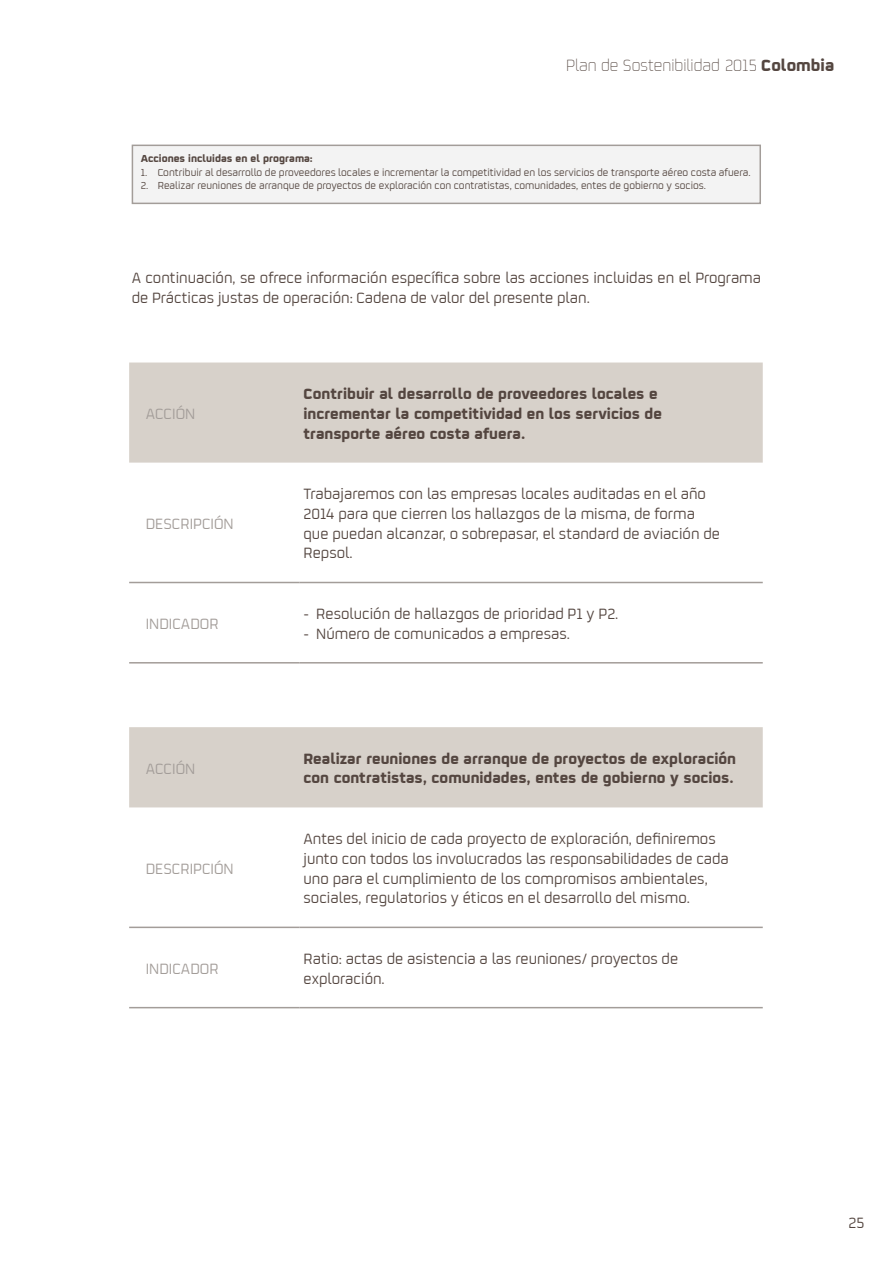
<style>
.page{position:relative;width:893px;height:1263px;background:#fff}
.page>*{position:absolute;margin:0;border:0;box-sizing:border-box;transform-origin:0 0}
.t1{font:300 18px "Repsol";color:#544640}
.t2{font:16.5px/19.8px "Repsol";color:#544640}
.t3{font:700 16.5px/19.8px "Repsol";color:#544640}
.t4{font:16.5px "Repsol";color:#a39d99}
.t5{font:11.25px "Repsol";color:#544640}
.t6{font:700 11.25px "Repsol";color:#544640}
.s1{font-weight:700}
</style>
<div class="page">
<div style="left:132px;top:145px;width:629px;height:59px;background:#f3f3f3;border:2px solid #a39d99"></div>
<div style="left:129px;top:362px;width:634px;height:101px;background:#d7d1ca"></div>
<hr style="left:129px;top:582px;width:170px;height:1px;background:#a39d99">
<hr style="left:299px;top:582px;width:464px;height:1px;background:#a39d99">
<hr style="left:129px;top:662px;width:170px;height:1px;background:#a39d99">
<hr style="left:299px;top:662px;width:464px;height:1px;background:#a39d99">
<div style="left:129px;top:727px;width:634px;height:80px;background:#d7d1ca"></div>
<hr style="left:129px;top:926px;width:170px;height:2px;background:#a39d99">
<hr style="left:299px;top:926px;width:464px;height:2px;background:#a39d99">
<hr style="left:129px;top:1007px;width:170px;height:1px;background:#a39d99">
<hr style="left:299px;top:1007px;width:464px;height:1px;background:#a39d99">
<p class="t1" style="left:566px;top:53px;width:270px">Plan de Sostenibilidad 2015 <span class="s1">Colombia</span></p>
<p class="t6" style="left:141px;top:149px;width:174px">Acciones incluidas en el programa:</p>
<p class="t5" style="left:141px;top:164px;width:611px">1. Contribuir al desarrollo de proveedores locales e incrementar la competitividad en los servicios de transporte aéreo costa afuera.</p>
<p class="t5" style="left:141px;top:178px;width:567px">2. Realizar reuniones de arranque de proyectos de exploración con contratistas, comunidades, entes de gobierno y socios.</p>
<p class="t2" style="left:132px;top:267px;width:631px">A continuación, se ofrece información específica sobre las acciones incluidas en el Programa de Prácticas justas de operación: Cadena de valor del presente plan.</p>
<p class="t4" style="left:146px;top:402px;width:51px">ACCIÓN</p>
<p class="t4" style="left:146px;top:512px;width:90px">DESCRIPCIÓN</p>
<p class="t4" style="left:146px;top:612px;width:74px">INDICADOR</p>
<p class="t3" style="left:303px;top:382px;width:360px">Contribuir al desarrollo de proveedores locales e incrementar la competitividad en los servicios de transporte aéreo costa afuera.</p>
<p class="t2" style="left:303px;top:483px;width:418px">Trabajaremos con las empresas locales auditadas en el año 2014 para que cierren los hallazgos de la misma, de forma que puedan alcanzar, o sobrepasar, el standard de aviación de Repsol.</p>
<p class="t2" style="left:303px;top:603px;width:316px">- Resolución de hallazgos de prioridad P1 y P2.</p>
<p class="t2" style="left:303px;top:622px;width:268px">- Número de comunicados a empresas.</p>
<p class="t4" style="left:146px;top:757px;width:51px">ACCIÓN</p>
<p class="t3" style="left:303px;top:746px;width:434px">Realizar reuniones de arranque de proyectos de exploración con contratistas, comunidades, entes de gobierno y socios.</p>
<p class="t4" style="left:146px;top:857px;width:90px">DESCRIPCIÓN</p>
<p class="t2" style="left:303px;top:828px;width:427px">Antes del inicio de cada proyecto de exploración, definiremos junto con todos los involucrados las responsabilidades de cada uno para el cumplimiento de los compromisos ambientales, sociales, regulatorios y éticos en el desarrollo del mismo.</p>
<p class="t4" style="left:146px;top:957px;width:74px">INDICADOR</p>
<p class="t2" style="left:303px;top:947px;width:376px">Ratio: actas de asistencia a las reuniones/ proyectos de exploración.</p>
<p class="t2" style="left:848px;top:1211px;width:17px">25</p>
</div>
